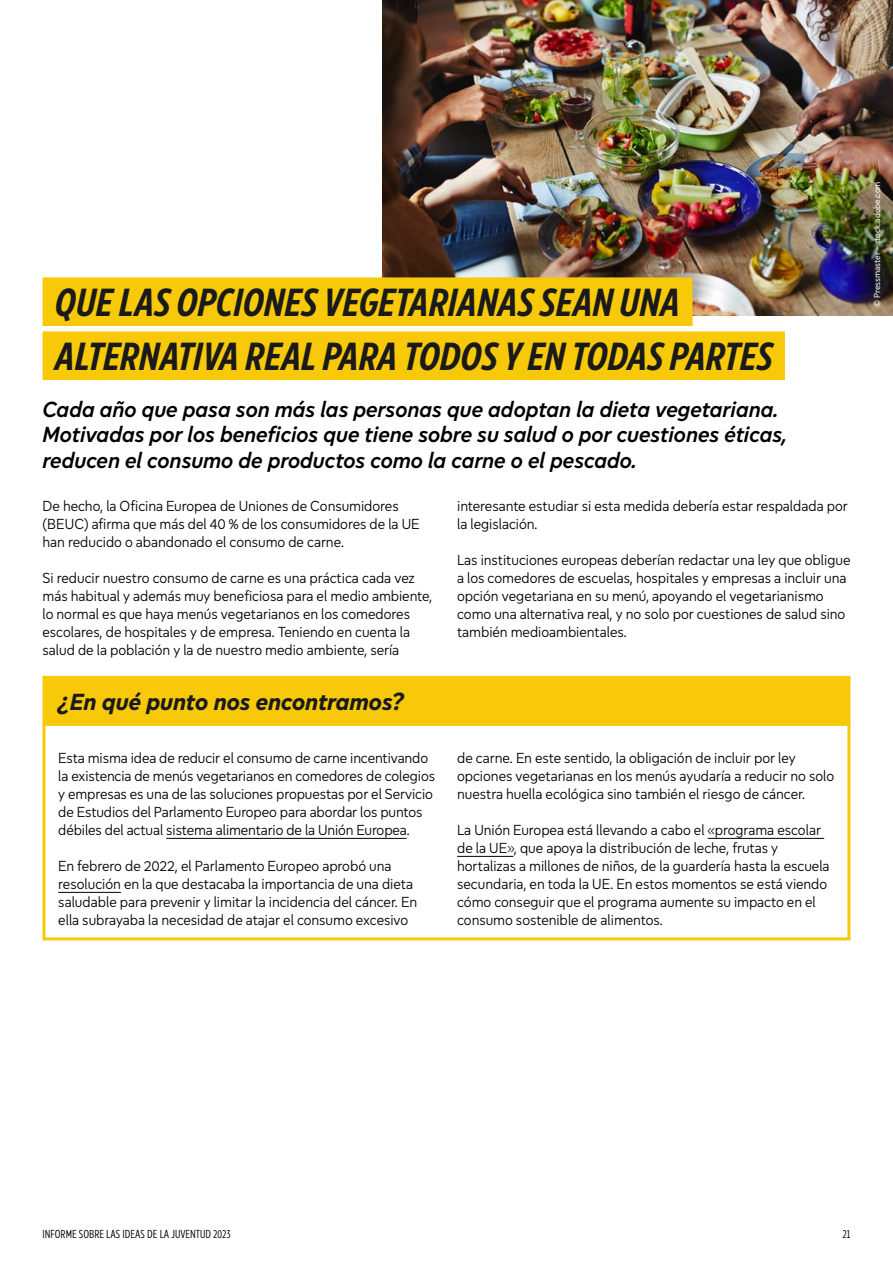
<style>
.page{position:relative;width:893px;height:1263px;background:#fff}
.page>*{position:absolute;margin:0;border:0;box-sizing:border-box;transform-origin:0 0}
.t1{font:italic 700 40.5px/54px "Europea Narrow";color:#1a1a1a}
.t2{font:italic 700 24px "Europea Eco";color:#1a1a1a}
.t3{font:italic 600 22.5px/25.5px "Europea Eco";color:#000}
.t4{font:300 15px/18px "Europea Eco";color:#000}
.t5{font:300 12px "Europea Narrow";color:#000}
.t6{font:9px "Europea Eco";color:#fff}
</style>
<div class="page">
<img style="left:383px;top:0;width:510px;height:316px">
<hr style="left:166px;top:838px;width:240px;height:1px;background:#000">
<hr style="left:58px;top:892px;width:63px;height:1px;background:#000">
<hr style="left:708px;top:838px;width:116px;height:1px;background:#000">
<hr style="left:457px;top:856px;width:56px;height:1px;background:#000">
<div style="left:43px;top:723px;width:807px;height:217px;border:3px solid #f7c908"></div>
<div style="left:44px;top:677px;width:805px;height:47px;background:#f7c908"></div>
<div style="left:43px;top:676px;width:807px;height:49px;border:3px solid #f7c908"></div>
<div style="left:43px;top:277px;width:650px;height:49px;background:#f7c908"></div>
<div style="left:43px;top:331px;width:742px;height:49px;background:#f7c908"></div>
<h1 class="t1" style="left:55px;top:271px;width:719px">QUE LAS OPCIONES VEGETARIANAS SEAN UNA<br>ALTERNATIVA REAL PARA TODOS Y EN TODAS PARTES</h1>
<h3 class="t3" style="left:43px;top:394px;width:746px">Cada año que pasa son más las personas que adoptan la dieta vegetariana.<br>Motivadas por los beneficios que tiene sobre su salud o por cuestiones éticas, reducen el consumo de productos como la carne o el pescado.</h3>
<p class="t4" style="left:43px;top:495px;width:379px">De hecho, la Oficina Europea de Uniones de Consumidores (BEUC) afirma que más del 40 % de los consumidores de la UE han reducido o abandonado el consumo de carne.</p>
<p class="t4" style="left:43px;top:567px;width:391px">Si reducir nuestro consumo de carne es una práctica cada vez más habitual y además muy beneficiosa para el medio ambiente, lo normal es que haya menús vegetarianos en los comedores escolares, de hospitales y de empresa. Teniendo en cuenta la salud de la población y la de nuestro medio ambiente, sería</p>
<h2 class="t2" style="left:58px;top:684px;width:346px">¿En qué punto nos encontramos?</h2>
<p class="t4" style="left:58px;top:747px;width:378px">Esta misma idea de reducir el consumo de carne incentivando la existencia de menús vegetarianos en comedores de colegios y empresas es una de las soluciones propuestas por el Servicio de Estudios del Parlamento Europeo para abordar los puntos débiles del actual sistema alimentario de la Unión Europea.</p>
<p class="t4" style="left:58px;top:855px;width:360px">En febrero de 2022, el Parlamento Europeo aprobó una resolución en la que destacaba la importancia de una dieta saludable para prevenir y limitar la incidencia del cáncer. En ella subrayaba la necesidad de atajar el consumo excesivo</p>
<p class="t4" style="left:457px;top:495px;width:392px">interesante estudiar si esta medida debería estar respaldada por la legislación.</p>
<p class="t4" style="left:457px;top:549px;width:395px">Las instituciones europeas deberían redactar una ley que obligue a los comedores de escuelas, hospitales y empresas a incluir una opción vegetariana en su menú, apoyando el vegetarianismo como una alternativa real, y no solo por cuestiones de salud sino también medioambientales.</p>
<p class="t4" style="left:457px;top:747px;width:379px">de carne. En este sentido, la obligación de incluir por ley opciones vegetarianas en los menús ayudaría a reducir no solo nuestra huella ecológica sino también el riesgo de cáncer.</p>
<p class="t4" style="left:457px;top:819px;width:374px">La Unión Europea está llevando a cabo el «programa escolar de la UE», que apoya la distribución de leche, frutas y hortalizas a millones de niños, de la guardería hasta la escuela secundaria, en toda la UE. En estos momentos se está viendo cómo conseguir que el programa aumente su impacto en el consumo sostenible de alimentos.</p>
<p class="t6" style="left:871px;top:307px;width:127px;rotate:-90deg">© Pressmaster - stock.adobe.com</p>
<p class="t5" style="left:43px;top:1225px;width:190px">INFORME SOBRE LAS IDEAS DE LA JUVENTUD 2023</p>
<p class="t5" style="left:842px;top:1225px;width:9px">21</p>
</div>
